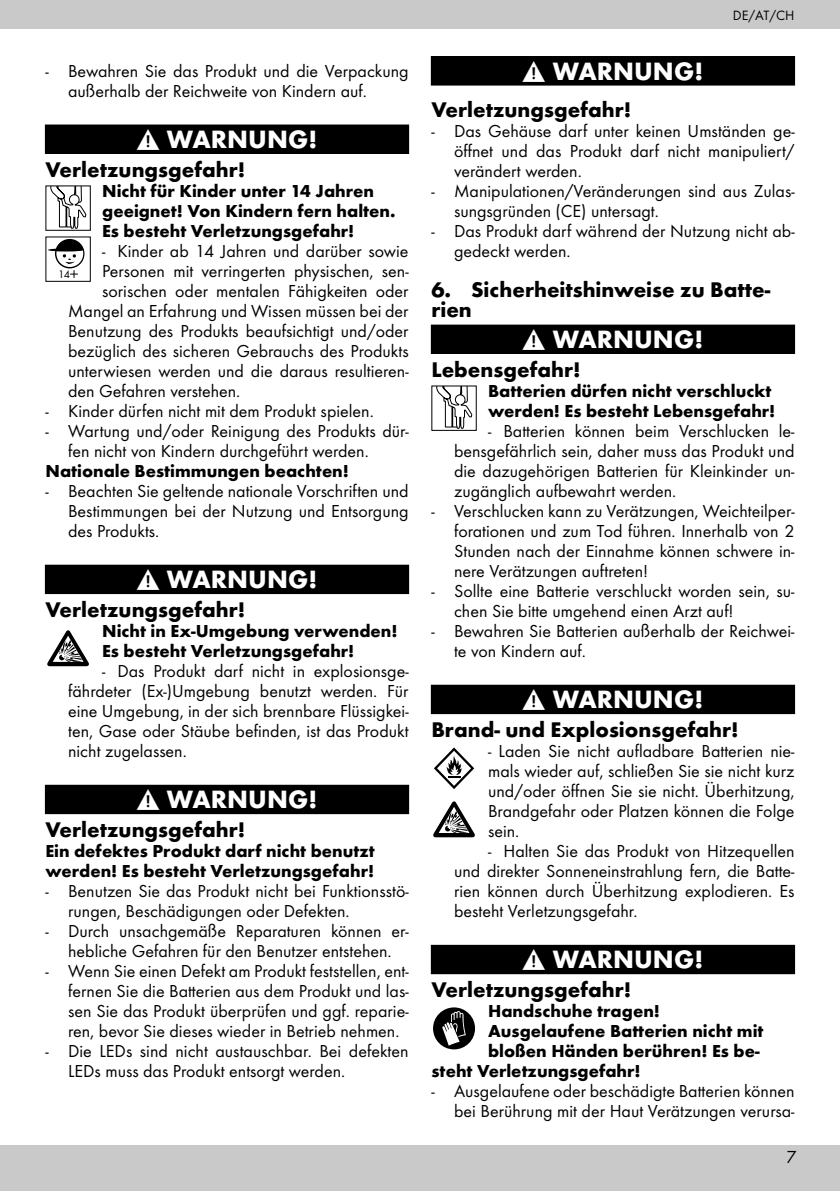
<style>
.page{position:relative;width:840px;height:1191px;background:#fff}
.page>*{position:absolute;margin:0;border:0;box-sizing:border-box;transform-origin:0 0}
.t1{font:700 26px "Futura TOT";color:#fff}
.t2{font:700 22px/20px "Futura TOT";color:#000}
.t3{font:18px/20px "Futura TOT Boo";color:#000}
.t4{font:700 18px/20px "Futura TOT";color:#000}
.t5{font:16px "Futura LT Pro";color:#000}
.t6{font:14px "Futura TOT Boo";color:#000}
.t7{font:11.2px "Futura TOT Boo";color:#000}
</style>
<div class="page">
<div style="left:0;top:1145px;width:839px;height:46px;background:#c9c9c9"></div>
<div style="left:0;top:0;width:839px;height:29px;background:#c9c9c9"></div>
<div style="left:45px;top:125px;width:363px;height:28px;background:#000"></div>
<div style="left:45px;top:124px;width:364px;height:30px;border:1px solid #000"></div>
<div style="left:45px;top:565px;width:363px;height:28px;background:#000"></div>
<div style="left:45px;top:564px;width:364px;height:30px;border:1px solid #000"></div>
<div style="left:45px;top:785px;width:363px;height:28px;background:#000"></div>
<div style="left:45px;top:784px;width:364px;height:30px;border:1px solid #000"></div>
<div style="left:55px;top:239px;width:29px;height:29px;background:#000;border-radius:50%"></div>
<hr style="left:48px;top:248px;width:36px;height:3px;background:#000;border-radius:50%">
<svg style="left:56px;top:250px;width:27px;height:28px"></svg>
<div style="left:45px;top:236px;width:46px;height:46px;border:1px solid #000"></div>
<svg style="left:50px;top:187px;width:36px;height:42px"></svg>
<div style="left:45px;top:185px;width:46px;height:46px;border:1px solid #000"></div>
<svg style="left:47px;top:630px;width:42px;height:36px"></svg>
<div style="left:431px;top:57px;width:363px;height:28px;background:#000"></div>
<div style="left:430px;top:56px;width:364px;height:30px;border:1px solid #000"></div>
<div style="left:431px;top:325px;width:363px;height:28px;background:#000"></div>
<div style="left:430px;top:324px;width:364px;height:30px;border:1px solid #000"></div>
<div style="left:431px;top:685px;width:363px;height:28px;background:#000"></div>
<div style="left:430px;top:684px;width:364px;height:30px;border:1px solid #000"></div>
<div style="left:431px;top:945px;width:363px;height:28px;background:#000"></div>
<div style="left:430px;top:944px;width:364px;height:30px;border:1px solid #000"></div>
<svg style="left:436px;top:387px;width:36px;height:42px"></svg>
<svg style="left:433px;top:801px;width:41px;height:36px"></svg>
<svg style="left:434px;top:747px;width:40px;height:42px"></svg>
<div style="left:433px;top:1007px;width:42px;height:42px;background:#000;border-radius:50%"></div>
<svg style="left:442px;top:1011px;width:23px;height:34px"></svg>
<p class="t3" style="left:68px;top:61px;width:342px;text-indent:-23px">- Bewahren Sie das Produkt und die Verpackung außerhalb der Reichweite von Kindern auf.</p>
<h1 class="t1" style="left:167px;top:123px;width:152px">WARNUNG!</h1>
<p class="t2" style="left:45px;top:159px;width:201px">Verletzungsgefahr!</p>
<p class="t4" style="left:102px;top:180px;width:295px">Nicht für Kinder unter 14 Jahren geeignet! Von Kindern fern halten.<br>Es besteht Verletzungsgefahr!</p>
<p class="t3" style="left:102px;top:241px;width:308px">- Kinder ab 14 Jahren und darüber sowie</p>
<p class="t3" style="left:102px;top:261px;width:308px">Personen mit verringerten physischen, sen-</p>
<p class="t3" style="left:102px;top:281px;width:308px">sorischen oder mentalen Fähigkeiten oder</p>
<p class="t3" style="left:68px;top:301px;width:342px">Mangel an Erfahrung und Wissen müssen bei der</p>
<p class="t3" style="left:68px;top:321px;width:342px">Benutzung des Produkts beaufsichtigt und/oder</p>
<p class="t3" style="left:68px;top:341px;width:342px">bezüglich des sicheren Gebrauchs des Produkts</p>
<p class="t3" style="left:68px;top:361px;width:342px">unterwiesen werden und die daraus resultieren-</p>
<p class="t3" style="left:68px;top:381px;width:174px">den Gefahren verstehen.</p>
<p class="t3" style="left:45px;top:401px;width:330px">- Kinder dürfen nicht mit dem Produkt spielen.</p>
<p class="t3" style="left:68px;top:421px;width:342px;text-indent:-23px">- Wartung und/oder Reinigung des Produkts dür&shy;fen nicht von Kindern durchgeführt werden.</p>
<p class="t4" style="left:45px;top:460px;width:305px">Nationale Bestimmungen beachten!</p>
<p class="t3" style="left:68px;top:481px;width:342px;text-align:justify;text-indent:-23px">- Beachten Sie geltende nationale Vorschriften und Bestimmungen bei der Nutzung und Entsorgung des Produkts.</p>
<h1 class="t1" style="left:167px;top:563px;width:152px">WARNUNG!</h1>
<p class="t2" style="left:45px;top:599px;width:201px">Verletzungsgefahr!</p>
<p class="t4" style="left:102px;top:620px;width:297px">Nicht in Ex-Umgebung verwenden!<br>Es besteht Verletzungsgefahr!</p>
<p class="t3" style="left:68px;top:661px;width:342px;text-align:justify;text-indent:34px">- Das Produkt darf nicht in explosionsge&shy;fährdeter (Ex-)Umgebung benutzt werden. Für eine Umgebung, in der sich brennbare Flüssigkei&shy;ten, Gase oder Stäube befinden, ist das Produkt nicht zugelassen.</p>
<h1 class="t1" style="left:167px;top:783px;width:152px">WARNUNG!</h1>
<p class="t2" style="left:45px;top:819px;width:201px">Verletzungsgefahr!</p>
<p class="t4" style="left:45px;top:840px;width:331px">Ein defektes Produkt darf nicht benutzt werden! Es besteht Verletzungsgefahr!</p>
<p class="t3" style="left:68px;top:881px;width:342px;text-indent:-23px">- Benutzen Sie das Produkt nicht bei Funktionsstö&shy;rungen, Beschädigungen oder Defekten.</p>
<p class="t3" style="left:45px;top:921px;width:364px;text-align:center">- Durch unsachgemäße Reparaturen können er&shy;hebliche Gefahren für den Benutzer entstehen.</p>
<p class="t3" style="left:68px;top:961px;width:342px;text-align:justify;text-indent:-23px">- Wenn Sie einen Defekt am Produkt feststellen, ent&shy;fernen Sie die Batterien aus dem Produkt und las&shy;sen Sie das Produkt überprüfen und ggf. reparie&shy;ren, bevor Sie dieses wieder in Betrieb nehmen.</p>
<p class="t3" style="left:68px;top:1041px;width:342px;text-indent:-23px">- Die LEDs sind nicht austauschbar. Bei defekten<br>LEDs muss das Produkt entsorgt werden.</p>
<p class="t7" style="left:58px;top:268px;width:13px">14</p>
<p class="t6" style="left:732px;top:7px;width:63px">DE/AT/CH</p>
<h1 class="t1" style="left:552px;top:55px;width:152px">WARNUNG!</h1>
<p class="t2" style="left:431px;top:99px;width:201px">Verletzungsgefahr!</p>
<p class="t3" style="left:454px;top:121px;width:342px;text-align:justify;text-indent:-23px">- Das Gehäuse darf unter keinen Umständen ge&shy;öffnet und das Produkt darf nicht manipuliert/ verändert werden.</p>
<p class="t3" style="left:454px;top:181px;width:342px;text-indent:-23px">- Manipulationen/Veränderungen sind aus Zulas&shy;sungsgründen (CE) untersagt.</p>
<p class="t3" style="left:454px;top:221px;width:342px;text-indent:-23px">- Das Produkt darf während der Nutzung nicht ab&shy;gedeckt werden.</p>
<p class="t2" style="left:431px;top:279px;width:340px">6. Sicherheitshinweise zu Batte&shy;rien</p>
<h1 class="t1" style="left:552px;top:323px;width:152px">WARNUNG!</h1>
<p class="t2" style="left:431px;top:359px;width:151px">Lebensgefahr!</p>
<p class="t4" style="left:488px;top:380px;width:289px">Batterien dürfen nicht verschluckt werden! Es besteht Lebensgefahr!</p>
<p class="t3" style="left:454px;top:421px;width:342px;text-align:justify;text-indent:34px">- Batterien können beim Verschlucken le&shy;bensgefährlich sein, daher muss das Produkt und die dazugehörigen Batterien für Kleinkinder un&shy;zugänglich aufbewahrt werden.</p>
<p class="t3" style="left:454px;top:501px;width:342px;text-align:justify;text-indent:-23px">- Verschlucken kann zu Verätzungen, Weichteilper&shy;forationen und zum Tod führen. Innerhalb von 2<br>Stunden nach der Einnahme können schwere in&shy;nere Verätzungen auftreten!</p>
<p class="t3" style="left:454px;top:581px;width:342px;text-indent:-23px">- Sollte eine Batterie verschluckt worden sein, su&shy;chen Sie bitte umgehend einen Arzt auf!</p>
<p class="t3" style="left:454px;top:621px;width:342px;text-indent:-23px">- Bewahren Sie Batterien außerhalb der Reichwei&shy;te von Kindern auf.</p>
<h1 class="t1" style="left:552px;top:683px;width:152px">WARNUNG!</h1>
<p class="t2" style="left:431px;top:719px;width:308px">Brand- und Explosionsgefahr!</p>
<p class="t3" style="left:488px;top:741px;width:308px;text-align:justify">- Laden Sie nicht aufladbare Batterien nie&shy;mals wieder auf, schließen Sie sie nicht kurz und/oder öffnen Sie sie nicht. Überhitzung, Brandgefahr oder Platzen können die Folge sein.</p>
<p class="t3" style="left:454px;top:841px;width:342px;text-align:justify;text-indent:34px">- Halten Sie das Produkt von Hitzequellen und direkter Sonneneinstrahlung fern, die Batte&shy;rien können durch Überhitzung explodieren. Es besteht Verletzungsgefahr.</p>
<h1 class="t1" style="left:552px;top:943px;width:152px">WARNUNG!</h1>
<p class="t2" style="left:431px;top:979px;width:201px">Verletzungsgefahr!</p>
<p class="t4" style="left:488px;top:1000px;width:173px">Handschuhe tragen!</p>
<p class="t4" style="left:488px;top:1020px;width:277px">Ausgelaufene Batterien nicht mit</p>
<p class="t4" style="left:488px;top:1040px;width:273px">bloßen Händen berühren! Es be-</p>
<p class="t4" style="left:431px;top:1060px;width:211px">steht Verletzungsgefahr!</p>
<p class="t3" style="left:431px;top:1081px;width:364px;text-align:right">- Ausgelaufene oder beschädigte Batterien können bei Berührung mit der Haut Verätzungen verursa-</p>
<p class="t5" style="left:786px;top:1146px;width:11px">7</p>
</div>
